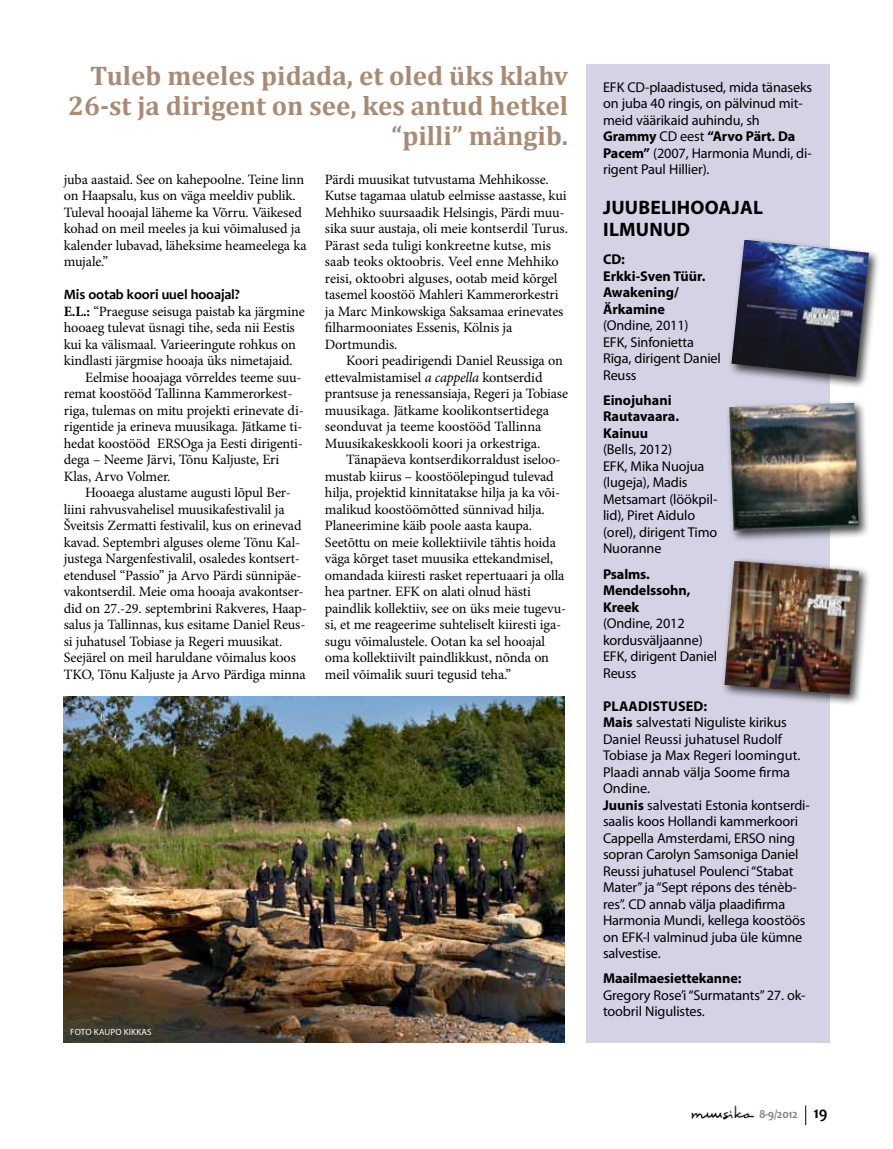
<style>
.page{position:relative;width:893px;height:1149px;background:#fff}
.page>*{position:absolute;margin:0;border:0;box-sizing:border-box;transform-origin:0 0}
.t1{font:700 27px/30px "Cambria";color:#a98b74;text-align:right}
.t2{font:700 19.5px/22px "Myriad Pro";color:#000}
.t3{font:14.25px/16.5px "Minion Pro";letter-spacing:-.01em;color:#000}
.t4{font:14.25px/16.5px "Myriad Pro";letter-spacing:-.01em;color:#000}
.t5{font:700 14.25px/16.5px "Myriad Pro";letter-spacing:-.005em;color:#000}
.t6{font:700 14.25px "Candara";letter-spacing:-.01em;color:#000}
.t7{font:700 12px "Candara";color:#818084}
.t8{font:9px "Myriad Pro";color:#fff}
.s1{font-weight:700}
.s2{font-style:italic}
.s3{font-size:16.5px;color:#000}
</style>
<div class="page">
<img style="left:691px;top:1105px;width:64px;height:13px">
<svg style="left:805px;top:1105px;width:1px;height:19px"></svg>
<div style="left:586px;top:64px;width:243px;height:978px;background:#d4d2e5"></div>
<div style="left:727px;top:236px;width:153px;height:152px;background:#000;opacity:.75"></div>
<img style="left:731px;top:240px;width:138px;height:136px">
<img style="left:64px;top:696px;width:500px;height:346px">
<div style="left:725px;top:398px;width:145px;height:144px;background:#000;opacity:.75"></div>
<img style="left:729px;top:402px;width:129px;height:128px">
<div style="left:720px;top:556px;width:151px;height:150px;background:#000;opacity:.75"></div>
<img style="left:724px;top:560px;width:135px;height:134px">
<h1 class="t1" style="left:68px;top:60px;width:501px">Tuleb meeles pidada, et oled üks klahv<br>26-st ja dirigent on see, kes antud hetkel “pilli” mängib.</h1>
<p class="t3" style="left:64px;top:171px;width:244px">juba aastaid. See on kahepoolne. Teine linn on Haapsalu, kus on väga meeldiv publik.<br>Tuleval hooajal läheme ka Võrru. Väikesed kohad on meil meeles ja kui võimalused ja kalender lubavad, läheksime heameelega ka mujale.”</p>
<p class="t6" style="left:64px;top:286px;width:178px">Mis ootab koori uuel hooajal?</p>
<p class="t3" style="left:64px;top:303px;width:242px"><span class="s1">E.L.:</span> “Praeguse seisuga paistab ka järgmine</p>
<p class="t3" style="left:64px;top:319px;width:233px">hooaeg tulevat üsnagi tihe, seda nii Eestis</p>
<p class="t3" style="left:64px;top:336px;width:234px">kui ka välismaal. Varieeringute rohkus on</p>
<p class="t3" style="left:64px;top:352px;width:230px">kindlasti järgmise hooaja üks nimetajaid.</p>
<p class="t3" style="left:85px;top:369px;width:218px">Eelmise hooajaga võrreldes teeme suu-</p>
<p class="t3" style="left:64px;top:385px;width:230px">remat koostööd Tallinna Kammerorkest-</p>
<p class="t3" style="left:64px;top:402px;width:241px">riga, tulemas on mitu projekti erinevate di-</p>
<p class="t3" style="left:64px;top:418px;width:240px">rigentide ja erineva muusikaga. Jätkame ti-</p>
<p class="t3" style="left:64px;top:435px;width:241px">hedat koostööd ERSOga ja Eesti dirigenti-</p>
<p class="t3" style="left:64px;top:451px;width:217px">dega – Neeme Järvi, Tõnu Kaljuste, Eri</p>
<p class="t3" style="left:64px;top:468px;width:108px">Klas, Arvo Volmer.</p>
<p class="t3" style="left:85px;top:484px;width:207px">Hooaega alustame augusti lõpul Ber-</p>
<p class="t3" style="left:64px;top:501px;width:222px">liini rahvusvahelisel muusikafestivalil ja</p>
<p class="t3" style="left:64px;top:517px;width:239px">Šveitsis Zermatti festivalil, kus on erinevad</p>
<p class="t3" style="left:64px;top:534px;width:238px">kavad. Septembri alguses oleme Tõnu Kal-</p>
<p class="t3" style="left:64px;top:550px;width:238px">justega Nargenfestivalil, osaledes kontsert-</p>
<p class="t3" style="left:64px;top:567px;width:239px">etendusel “Passio” ja Arvo Pärdi sünnipäe-</p>
<p class="t3" style="left:64px;top:583px;width:241px">vakontserdil. Meie oma hooaja avakontser-</p>
<p class="t3" style="left:64px;top:600px;width:245px">did on 27.-29. septembrini Rakveres, Haap-</p>
<p class="t3" style="left:64px;top:616px;width:243px">salus ja Tallinnas, kus esitame Daniel Reus-</p>
<p class="t3" style="left:64px;top:633px;width:220px">si juhatusel Tobiase ja Regeri muusikat.</p>
<p class="t3" style="left:64px;top:649px;width:234px">Seejärel on meil haruldane võimalus koos</p>
<p class="t3" style="left:64px;top:666px;width:243px">TKO, Tõnu Kaljuste ja Arvo Pärdiga minna</p>
<p class="t3" style="left:325px;top:171px;width:245px">Pärdi muusikat tutvustama Mehhikosse.<br>Kutse tagamaa ulatub eelmisse aastasse, kui Mehhiko suursaadik Helsingis, Pärdi muu&shy;sika suur austaja, oli meie kontserdil Turus.<br>Pärast seda tuligi konkreetne kutse, mis saab teoks oktoobris. Veel enne Mehhiko reisi, oktoobri alguses, ootab meid kõrgel tasemel koostöö Mahleri Kammerorkestri ja Marc Minkowskiga Saksamaa erinevates filharmooniates Essenis, Kölnis ja Dortmundis.</p>
<p class="t3" style="left:325px;top:352px;width:245px;text-indent:21px">Koori peadirigendi Daniel Reussiga on ettevalmistamisel <span class="s2">a cappella</span> kontserdid prantsuse ja renessansiaja, Regeri ja Tobiase muusikaga. Jätkame koolikontsertidega seonduvat ja teeme koostööd Tallinna Muusikakeskkooli koori ja orkestriga.</p>
<p class="t3" style="left:325px;top:451px;width:243px;text-indent:21px">Tänapäeva kontserdikorraldust iseloo&shy;mustab kiirus – koostöölepingud tulevad hilja, projektid kinnitatakse hilja ja ka või&shy;malikud koostöömõtted sünnivad hilja.<br>Planeerimine käib poole aasta kaupa.<br>Seetõttu on meie kollektiivile tähtis hoida väga kõrget taset muusika ettekandmisel, omandada kiiresti rasket repertuaari ja olla hea partner. EFK on alati olnud hästi paindlik kollektiiv, see on üks meie tugevu&shy;si, et me reageerime suhteliselt kiiresti iga&shy;sugu võimalustele. Ootan ka sel hooajal oma kollektiivilt paindlikkust, nõnda on meil võimalik suuri tegusid teha.”</p>
<p class="t8" style="left:70px;top:1026px;width:7px">foto</p>
<p class="t8" style="left:94px;top:1026px;width:36px">kaupo kikkas</p>
<p class="t4" style="left:603px;top:78px;width:211px">EFK CD-plaadistused, mida tänaseks on juba 40 ringis, on pälvinud mit&shy;meid väärikaid auhindu, sh<br><span class="s1">Grammy</span> CD eest <span class="s1">“Arvo Pärt. Da<br>Pacem”</span> (2007, Harmonia Mundi, di&shy;rigent Paul Hillier).</p>
<h2 class="t2" style="left:603px;top:196px;width:21px">Juubelihooajal<br>Ilmunud</h2>
<p class="t5" style="left:603px;top:250px;width:104px">CD:<br>Erkki-Sven Tüür.<br>Awakening/<br>Ärkamine</p>
<p class="t4" style="left:603px;top:317px;width:119px">(Ondine, 2011)<br>EFK, Sinfonietta<br>Rīga, dirigent Daniel<br>Reuss</p>
<p class="t5" style="left:603px;top:391px;width:77px">Einojuhani<br>Rautavaara.<br>Kainuu</p>
<p class="t4" style="left:603px;top:441px;width:116px">(Bells, 2012)<br>EFK, Mika Nuojua (lugeja), Madis<br>Metsamart (löökpil&shy;lid), Piret Aidulo (orel), dirigent Timo<br>Nuoranne</p>
<p class="t5" style="left:603px;top:565px;width:89px">Psalms.<br>Mendelssohn,<br>Kreek</p>
<p class="t4" style="left:603px;top:614px;width:115px">(Ondine, 2012 kordusväljaanne)<br>EFK, dirigent Daniel<br>Reuss</p>
<p class="t5" style="left:603px;top:697px;width:18px">Plaadistused</p>
<p class="t4" style="left:603px;top:697px;width:208px;text-indent:100px"><span class="s1">:<br>Mais</span> salvestati Niguliste kirikus<br>Daniel Reussi juhatusel Rudolf<br>Tobiase ja Max Regeri loomingut.<br>Plaadi annab välja Soome firma<br>Ondine.<br><span class="s1">Juunis</span> salvestati Estonia kontserdi&shy;saalis koos Hollandi kammerkoori<br>Cappella Amsterdami, ERSO ning sopran Carolyn Samsoniga Daniel<br>Reussi juhatusel Poulenci “Stabat<br>Mater” ja “Sept répons des ténèb&shy;res”. CD annab välja plaadifirma<br>Harmonia Mundi, kellega koostöös on EFK-l valminud juba üle kümne salvestise.</p>
<p class="t5" style="left:603px;top:969px;width:140px">Maailmaesiettekanne:</p>
<p class="t4" style="left:603px;top:986px;width:204px">Gregory Rose’i “Surmatants” 27. ok&shy;toobril Nigulistes.</p>
<p class="t7" style="left:759px;top:1106px;width:70px">8-9/2012 <span class="s3">19</span></p>
</div>
